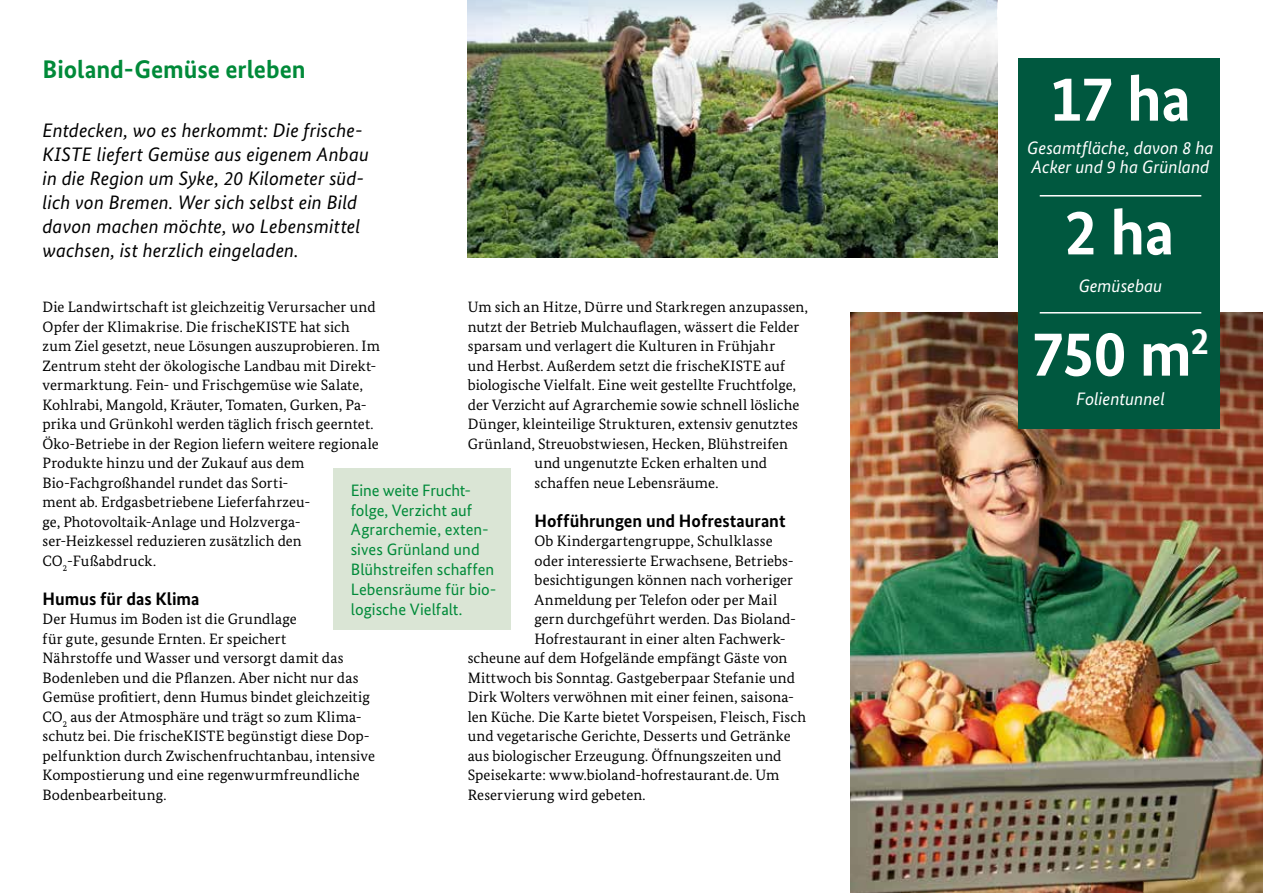
<style>
.page{position:relative;width:1263px;height:893px;background:#fff}
.page>*{position:absolute;margin:0;border:0;box-sizing:border-box;transform-origin:0 0}
.t1{font:700 64.5px "Bundes Sans";letter-spacing:-.01em;color:#fff}
.t2{font:700 25.5px "Bundes Sans";color:#008a39}
.t3{font:italic 19.5px/24px "Bundes Sans";letter-spacing:.005em;color:#000}
.t4{font:italic 18px/19.5px "Bundes Sans";letter-spacing:-.005em;color:#fff}
.t5{font:700 18px "Bundes Sans";color:#000}
.t6{font:16.5px/19.8px "Bundes Sans";color:#008a39}
.t7{font:15px/19.5px "Bundes Serif";letter-spacing:.005em;color:#000}
</style>
<div class="page">
<img style="left:851px;top:459px;width:412px;height:434px">
<img style="left:851px;top:312px;width:412px;height:147px">
<div style="left:334px;top:468px;width:177px;height:161px;background:#dae5d5"></div>
<img style="left:468px;top:47px;width:529px;height:211px">
<div style="left:1018px;top:58px;width:202px;height:371px;background:#00583f"></div>
<hr style="left:1040px;top:195px;width:161px;height:2px;background:#fff">
<hr style="left:1040px;top:312px;width:161px;height:2px;background:#fff">
<img style="left:468px;top:0;width:529px;height:47px">
<h2 class="t2" style="left:43px;top:54px;width:265px">Bioland-Gemüse erleben</h2>
<h3 class="t3" style="left:43px;top:118px;width:328px">Entdecken, wo es herkommt: Die frische-KISTE liefert Gemüse aus eigenem Anbau in die Region um Syke, 20 Kilometer süd&shy;lich von Bremen. Wer sich selbst ein Bild davon machen möchte, wo Lebensmittel wachsen, ist herzlich eingeladen.</h3>
<p class="t7" style="left:43px;top:297px;width:339px">Die Landwirtschaft ist gleichzeitig Verursacher und Opfer der Klimakrise. Die frischeKISTE hat sich zum Ziel gesetzt, neue Lösungen auszuprobieren. Im Zentrum steht der ökologische Landbau mit Direkt&shy;vermarktung. Fein- und Frischgemüse wie Salate, Kohlrabi, Mangold, Kräuter, Tomaten, Gurken, Pa&shy;prika und Grünkohl werden täglich frisch geerntet.<br>Öko-Betriebe in der Region liefern weitere regionale Produkte hinzu und der Zukauf aus dem Bio-Fachgroßhandel rundet das Sorti-<br>ment ab. Erdgasbetriebene Lieferfahrzeu-<br>ge, Photovoltaik-Anlage und Holzverga&shy;ser-Heizkessel reduzieren zusätzlich den CO<sub>2</sub>-Fußabdruck.</p>
<p class="t5" style="left:43px;top:587px;width:158px">Humus für das Klima</p>
<p class="t7" style="left:43px;top:609px;width:334px">Der Humus im Boden ist die Grundlage<br>für gute, gesunde Ernten. Er speichert<br>Nährstoffe und Wasser und versorgt damit das Bodenleben und die Pflanzen. Aber nicht nur das Gemüse profitiert, denn Humus bindet gleichzeitig CO<sub>2</sub> aus der Atmosphäre und trägt so zum Klima&shy;schutz bei. Die frischeKISTE begünstigt diese Dop&shy;pelfunktion durch Zwischenfruchtanbau, intensive Kompostierung und eine regenwurmfreundliche Bodenbearbeitung.</p>
<p class="t7" style="left:468px;top:297px;width:342px">Um sich an Hitze, Dürre und Starkregen anzupassen,</p>
<p class="t7" style="left:468px;top:316px;width:333px">nutzt der Betrieb Mulchauflagen, wässert die Felder</p>
<p class="t7" style="left:468px;top:336px;width:309px">sparsam und verlagert die Kulturen in Frühjahr</p>
<p class="t7" style="left:468px;top:355px;width:319px">und Herbst. Außerdem setzt die frischeKISTE auf</p>
<p class="t7" style="left:468px;top:375px;width:330px">biologische Vielfalt. Eine weit gestellte Fruchtfolge,</p>
<p class="t7" style="left:468px;top:394px;width:333px">der Verzicht auf Agrarchemie sowie schnell lösliche</p>
<p class="t7" style="left:468px;top:414px;width:332px">Dünger, kleinteilige Strukturen, extensiv genutztes</p>
<p class="t7" style="left:468px;top:433px;width:322px">Grünland, Streuobstwiesen, Hecken, Blühstreifen</p>
<p class="t7" style="left:534px;top:453px;width:234px">und ungenutzte Ecken erhalten und</p>
<p class="t7" style="left:534px;top:472px;width:185px">schaffen neue Lebensräume.</p>
<p class="t5" style="left:534px;top:509px;width:252px">Hofführungen und Hofrestaurant</p>
<p class="t7" style="left:534px;top:531px;width:240px">Ob Kindergartengruppe, Schulklasse</p>
<p class="t7" style="left:534px;top:550px;width:261px">oder interessierte Erwachsene, Betriebs-</p>
<p class="t7" style="left:534px;top:570px;width:260px">besichtigungen können nach vorheriger</p>
<p class="t7" style="left:534px;top:589px;width:244px">Anmeldung per Telefon oder per Mail</p>
<p class="t7" style="left:534px;top:609px;width:263px">gern durchgeführt werden. Das Bioland-</p>
<p class="t7" style="left:534px;top:628px;width:253px">Hofrestaurant in einer alten Fachwerk-</p>
<p class="t7" style="left:468px;top:648px;width:321px">scheune auf dem Hofgelände empfängt Gäste von</p>
<p class="t7" style="left:468px;top:667px;width:329px">Mittwoch bis Sonntag. Gastgeberpaar Stefanie und</p>
<p class="t7" style="left:468px;top:687px;width:328px">Dirk Wolters verwöhnen mit einer feinen, saisona-</p>
<p class="t7" style="left:468px;top:706px;width:340px">len Küche. Die Karte bietet Vorspeisen, Fleisch, Fisch</p>
<p class="t7" style="left:468px;top:726px;width:325px">und vegetarische Gerichte, Desserts und Getränke</p>
<p class="t7" style="left:468px;top:745px;width:315px">aus biologischer Erzeugung. Öffnungszeiten und</p>
<p class="t7" style="left:468px;top:765px;width:313px">Speisekarte: www.bioland-hofrestaurant.de. Um</p>
<p class="t7" style="left:468px;top:784px;width:179px">Reservierung wird gebeten.</p>
<p class="t6" style="left:351px;top:480px;width:147px">Eine weite Frucht&shy;folge, Verzicht auf<br>Agrarchemie, exten&shy;sives Grünland und<br>Blühstreifen schaffen<br>Lebensräume für bio&shy;logische Vielfalt.</p>
<h1 class="t1" style="left:1050px;top:59px;width:143px">17 ha</h1>
<p class="t4" style="left:1027px;top:138px;width:188px">Gesamtfläche, davon 8 ha<br>Acker und 9 ha Grünland</p>
<h1 class="t1" style="left:1064px;top:193px;width:111px">2 ha</h1>
<p class="t4" style="left:1079px;top:276px;width:85px">Gemüsebau</p>
<h1 class="t1" style="left:1032px;top:314px;width:179px">750 m<sup>2</sup></h1>
<p class="t4" style="left:1076px;top:389px;width:90px">Folientunnel</p>
</div>
